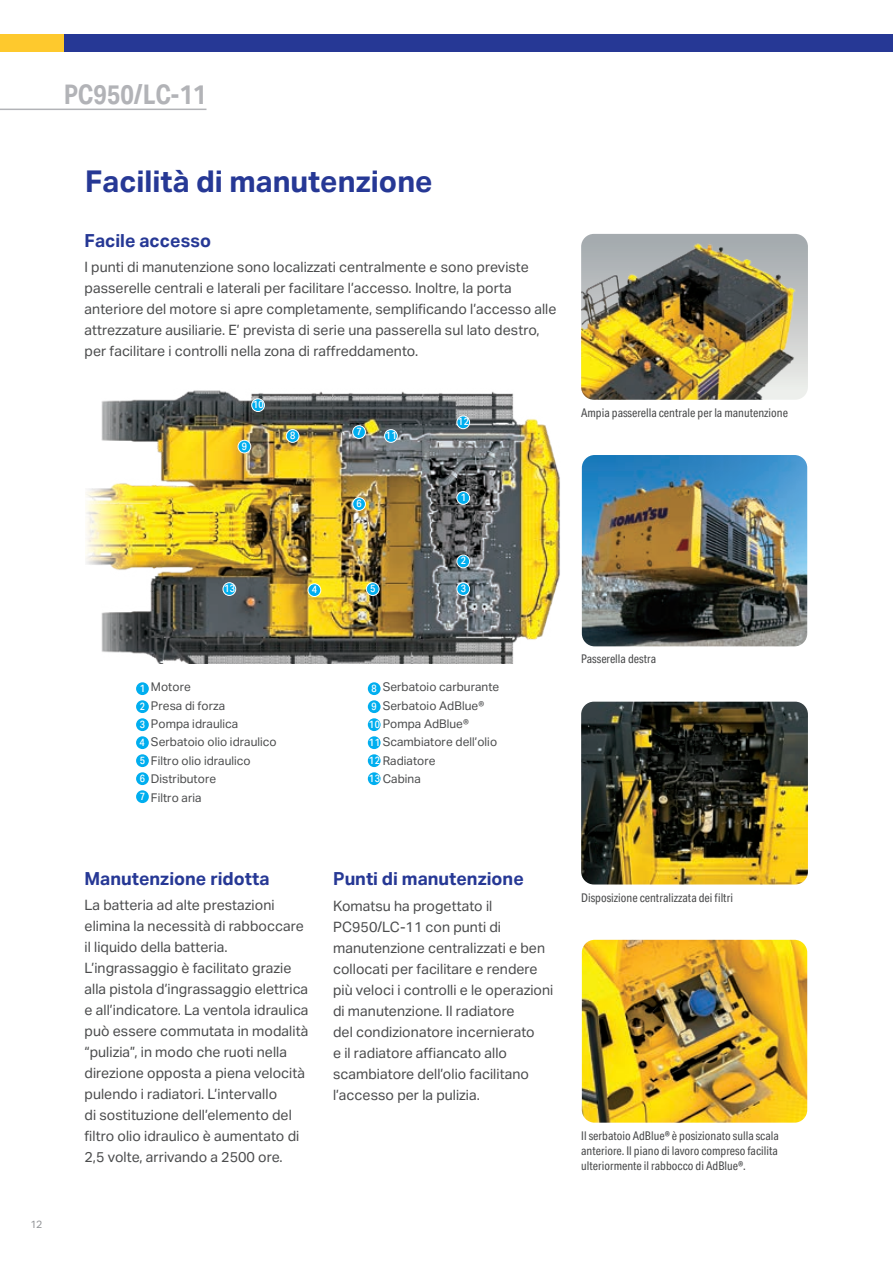
<style>
.page{position:relative;width:893px;height:1263px;background:#fff}
.page>*{position:absolute;margin:0;border:0;box-sizing:border-box;transform-origin:0 0}
.t1{font:700 30px "Aktiv Grotesk";color:#263895}
.t2{font:700 27px "Aktiv Grotesk Cd";color:#b2b3b7}
.t3{font:700 18px "Aktiv Grotesk";color:#263895}
.t4{font:14.25px/21px "Aktiv Grotesk";color:#4b4c4d}
.t5{font:12px/15px "Aktiv Grotesk Cd";color:#4b4c4d;text-align:justify}
.t6{font:12px/18.3px "Aktiv Grotesk";color:#4b4c4d}
.t7{font:500 10.5px/18px "Aktiv Grotesk Cd";letter-spacing:.05em;color:#fff;text-align:justify}
.t8{font:10.5px "Aktiv Grotesk";color:#939598}
</style>
<div class="page">
<img style="left:581px;top:702px;width:227px;height:182px">
<img style="left:582px;top:940px;width:225px;height:183px">
<img style="left:85px;top:390px;width:475px;height:273px">
<div style="left:252px;top:399px;width:12px;height:12px;background:#00aeef;border-radius:50%"></div>
<div style="left:251px;top:398px;width:14px;height:14px;border:1px solid #fff;border-radius:50%"></div>
<div style="left:385px;top:430px;width:12px;height:12px;background:#00aeef;border-radius:50%"></div>
<div style="left:384px;top:429px;width:14px;height:14px;border:1px solid #fff;border-radius:50%"></div>
<div style="left:457px;top:416px;width:13px;height:13px;background:#00aeef;border-radius:50%"></div>
<div style="left:456px;top:415px;width:14px;height:14px;border:1px solid #fff;border-radius:50%"></div>
<div style="left:223px;top:583px;width:13px;height:12px;background:#00aeef;border-radius:50%"></div>
<div style="left:223px;top:582px;width:13px;height:14px;border:1px solid #fff;border-radius:50%"></div>
<div style="left:353px;top:426px;width:12px;height:12px;background:#00aeef;border-radius:50%"></div>
<div style="left:352px;top:425px;width:14px;height:14px;border:1px solid #fff;border-radius:50%"></div>
<div style="left:457px;top:492px;width:13px;height:12px;background:#00aeef;border-radius:50%"></div>
<div style="left:456px;top:491px;width:14px;height:14px;border:1px solid #fff;border-radius:50%"></div>
<div style="left:353px;top:498px;width:12px;height:12px;background:#00aeef;border-radius:50%"></div>
<div style="left:352px;top:497px;width:14px;height:14px;border:1px solid #fff;border-radius:50%"></div>
<div style="left:286px;top:430px;width:13px;height:12px;background:#00aeef;border-radius:50%"></div>
<div style="left:286px;top:429px;width:13px;height:14px;border:1px solid #fff;border-radius:50%"></div>
<div style="left:238px;top:440px;width:13px;height:13px;background:#00aeef;border-radius:50%"></div>
<div style="left:238px;top:440px;width:13px;height:13px;border:1px solid #fff;border-radius:50%"></div>
<div style="left:308px;top:584px;width:13px;height:12px;background:#00aeef;border-radius:50%"></div>
<div style="left:308px;top:583px;width:13px;height:14px;border:1px solid #fff;border-radius:50%"></div>
<div style="left:457px;top:555px;width:13px;height:13px;background:#00aeef;border-radius:50%"></div>
<div style="left:456px;top:555px;width:14px;height:13px;border:1px solid #fff;border-radius:50%"></div>
<div style="left:457px;top:583px;width:13px;height:12px;background:#00aeef;border-radius:50%"></div>
<div style="left:456px;top:582px;width:14px;height:14px;border:1px solid #fff;border-radius:50%"></div>
<div style="left:366px;top:583px;width:13px;height:12px;background:#00aeef;border-radius:50%"></div>
<div style="left:366px;top:582px;width:14px;height:14px;border:1px solid #fff;border-radius:50%"></div>
<img style="left:581px;top:234px;width:227px;height:166px">
<img style="left:582px;top:455px;width:225px;height:191px">
<div style="left:368px;top:718px;width:13px;height:13px;background:#00aeef;border-radius:50%"></div>
<div style="left:368px;top:736px;width:13px;height:13px;background:#00aeef;border-radius:50%"></div>
<div style="left:368px;top:754px;width:13px;height:13px;background:#00aeef;border-radius:50%"></div>
<div style="left:368px;top:772px;width:13px;height:13px;background:#00aeef;border-radius:50%"></div>
<div style="left:136px;top:754px;width:13px;height:13px;background:#00aeef;border-radius:50%"></div>
<div style="left:136px;top:772px;width:13px;height:13px;background:#00aeef;border-radius:50%"></div>
<div style="left:136px;top:790px;width:13px;height:13px;background:#00aeef;border-radius:50%"></div>
<div style="left:368px;top:682px;width:13px;height:13px;background:#00aeef;border-radius:50%"></div>
<div style="left:368px;top:700px;width:13px;height:13px;background:#00aeef;border-radius:50%"></div>
<div style="left:136px;top:682px;width:13px;height:13px;background:#00aeef;border-radius:50%"></div>
<div style="left:136px;top:700px;width:13px;height:13px;background:#00aeef;border-radius:50%"></div>
<div style="left:136px;top:718px;width:13px;height:13px;background:#00aeef;border-radius:50%"></div>
<div style="left:136px;top:736px;width:13px;height:13px;background:#00aeef;border-radius:50%"></div>
<hr style="left:0;top:109px;width:206px;height:1px;background:#b2b3b7">
<div style="left:0;top:34px;width:143px;height:17px;background:#fec92d"></div>
<div style="left:64px;top:34px;width:829px;height:17px;background:#263895"></div>
<h2 class="t2" style="left:64px;top:79px;width:144px">PC950/LC-11</h2>
<h1 class="t1" style="left:85px;top:164px;width:349px">Facilità di manutenzione</h1>
<p class="t3" style="left:85px;top:230px;width:128px">Facile accesso</p>
<p class="t4" style="left:85px;top:257px;width:474px">I punti di manutenzione sono localizzati centralmente e sono previste passerelle centrali e laterali per facilitare l’accesso. Inoltre, la porta anteriore del motore si apre completamente, semplificando l’accesso alle attrezzature ausiliarie. E’ prevista di serie una passerella sul lato destro, per facilitare i controlli nella zona di raffreddamento.</p>
<p class="t7" style="left:253px;top:395px;width:13px">10</p>
<p class="t7" style="left:242px;top:437px;width:7px">9</p>
<p class="t7" style="left:290px;top:426px;width:7px">8</p>
<p class="t7" style="left:224px;top:579px;width:13px">13</p>
<p class="t7" style="left:312px;top:580px;width:7px">4</p>
<p class="t7" style="left:356px;top:422px;width:7px">7</p>
<p class="t7" style="left:386px;top:426px;width:13px">11</p>
<p class="t7" style="left:458px;top:413px;width:13px">12</p>
<p class="t7" style="left:356px;top:494px;width:7px">6</p>
<p class="t7" style="left:461px;top:488px;width:7px">1</p>
<p class="t7" style="left:461px;top:552px;width:7px">2</p>
<p class="t7" style="left:370px;top:579px;width:7px">5</p>
<p class="t7" style="left:461px;top:579px;width:7px">3</p>
<p class="t6" style="left:151px;top:678px;width:127px">Motore<br>Presa di forza<br>Pompa idraulica<br>Serbatoio olio idraulico<br>Filtro olio idraulico<br>Distributore<br>Filtro aria</p>
<p class="t6" style="left:383px;top:678px;width:118px">Serbatoio carburante<br>Serbatoio AdBlue®<br>Pompa AdBlue®<br>Scambiatore dell’olio<br>Radiatore<br>Cabina</p>
<p class="t7" style="left:372px;top:679px;width:7px">8<br>9</p>
<p class="t7" style="left:139px;top:679px;width:7px">1<br>2<br>3<br>4</p>
<p class="t7" style="left:369px;top:715px;width:13px">10<br>11<br>12<br>13</p>
<p class="t7" style="left:140px;top:751px;width:7px">5<br>6<br>7</p>
<p class="t5" style="left:581px;top:405px;width:208px">Ampia passerella centrale per la manutenzione</p>
<p class="t5" style="left:581px;top:652px;width:77px">Passerella destra</p>
<p class="t8" style="left:31px;top:1218px;width:13px">12</p>
<p class="t3" style="left:85px;top:868px;width:186px">Manutenzione ridotta</p>
<p class="t4" style="left:85px;top:894px;width:226px">La batteria ad alte prestazioni elimina la necessità di rabboccare il liquido della batteria.<br>L’ingrassaggio è facilitato grazie alla pistola d’ingrassaggio elettrica e all’indicatore. La ventola idraulica può essere commutata in modalità “pulizia”, in modo che ruoti nella direzione opposta a piena velocità pulendo i radiatori. L’intervallo<br>di sostituzione dell’elemento del filtro olio idraulico è aumentato di 2,5 volte, arrivando a 2500 ore.</p>
<p class="t3" style="left:333px;top:868px;width:192px">Punti di manutenzione</p>
<p class="t4" style="left:333px;top:895px;width:222px">Komatsu ha progettato il<br>PC950/LC-11 con punti di manutenzione centralizzati e ben collocati per facilitare e rendere più veloci i controlli e le operazioni di manutenzione. Il radiatore<br>del condizionatore incernierato<br>e il radiatore affiancato allo scambiatore dell’olio facilitano l’accesso per la pulizia.</p>
<p class="t5" style="left:581px;top:890px;width:153px">Disposizione centralizzata dei filtri</p>
<p class="t5" style="left:581px;top:1128px;width:199px">Il serbatoio AdBlue® è posizionato sulla scala anteriore. Il piano di lavoro compreso facilita ulteriormente il rabbocco di AdBlue®.</p>
</div>
